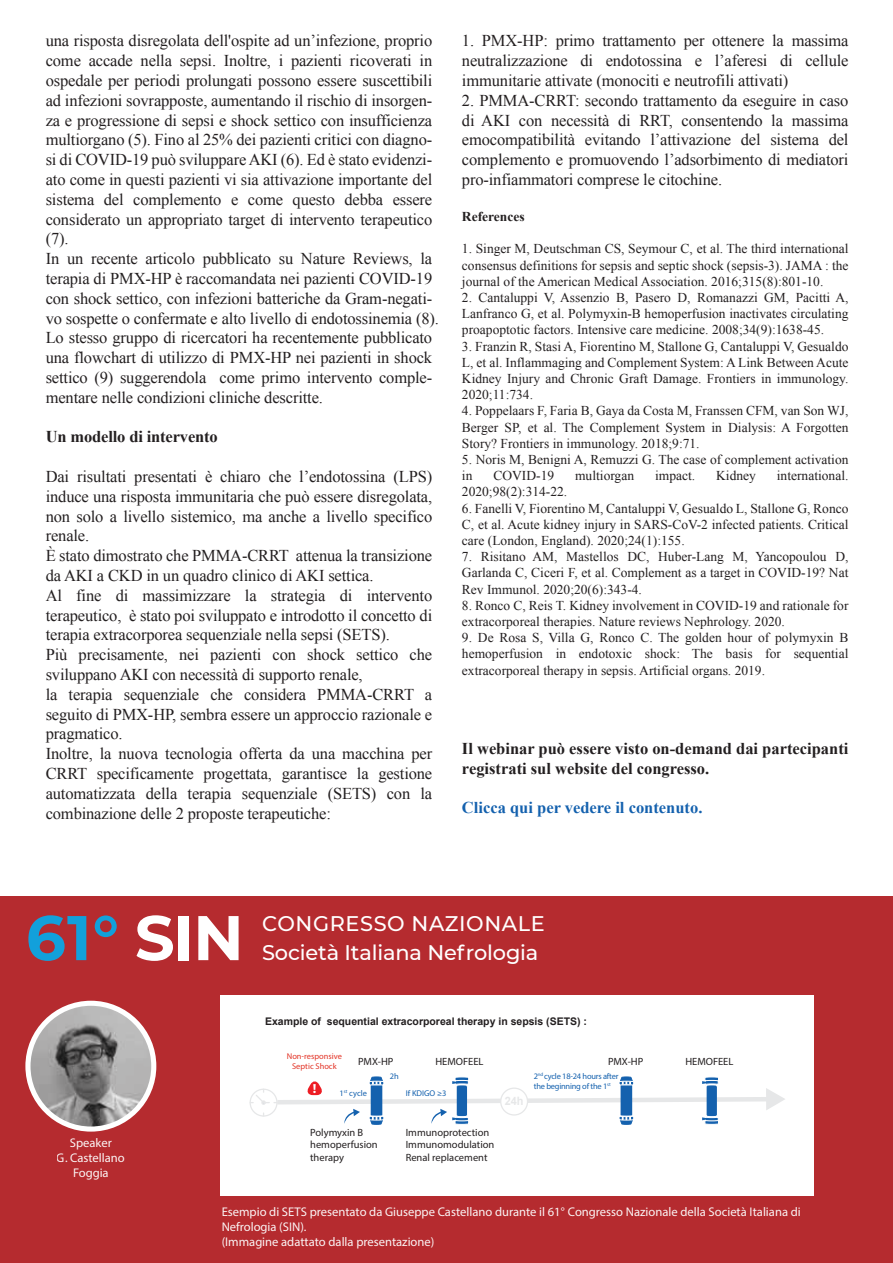
<style>
.page{position:relative;width:893px;height:1263px;background:#fff}
.page>*{position:absolute;margin:0;border:0;box-sizing:border-box;transform-origin:0 0}
.t1{font:700 63px "Montserrat";color:#00aeef}
.t2{font:500 21.15px/29.1px "Montserrat";letter-spacing:-.005em;color:#fff}
.t3{font:16.5px/19.8px "Times New Roman";letter-spacing:-.01em;color:#231f20}
.t4{font:700 16.5px/19.8px "Times New Roman";color:#231f20}
.t5{font:700 16.5px "Times New Roman";color:#1461ae}
.t6{font:13.5px/16.2px "Times New Roman";color:#231f20;text-align:justify}
.t7{font:700 13.5px "Times New Roman";color:#231f20}
.t8{font:12.6px/15.1px "Myriad Pro";color:#fff;text-align:center}
.t9{font:700 12.6px "Montserrat";color:#fff}
.t10{font:700 11.55px "Arial";color:#e6e7e8;scale:.95 1}
.t11{font:10.5px/12.6px "Myriad Pro";color:#231f20}
.t12{font:700 10.5px "Arial";color:#231f20}
.t13{font:8.4px/10.1px "Myriad Pro";letter-spacing:-.025em;color:#1461ae}
.t14{font:8.4px/10.1px "Myriad Pro";color:#e33326;text-align:center}
.s1{color:#fff}
</style>
<div class="page">
<div style="left:0;top:896px;width:893px;height:367px;background:#b52b2f"></div>
<div style="left:221px;top:995px;width:593px;height:200px;background:#fff"></div>
<div style="left:25px;top:1001px;width:131px;height:130px;border:6px solid #fff;border-radius:50%"></div>
<img style="left:31px;top:1006px;width:120px;height:120px;border-radius:60px">
<svg style="left:250px;top:1076px;width:535px;height:49px"></svg>
<p class="t3" style="left:46px;top:31px;width:395px">una risposta disregolata dell'ospite ad un’infezione, proprio come accade nella sepsi. Inoltre, i pazienti ricoverati in ospedale per periodi prolungati possono essere suscettibili ad infezioni sovrapposte, aumentando il rischio di insorgen&shy;za e progressione di sepsi e shock settico con insufficienza multiorgano (5). Fino al 25% dei pazienti critici con diagno&shy;si di COVID-19 può sviluppare AKI (6). Ed è stato evidenzi&shy;ato come in questi pazienti vi sia attivazione importante del sistema del complemento e come questo debba essere considerato un appropriato target di intervento terapeutico (7).<br>In un recente articolo pubblicato su Nature Reviews, la terapia di PMX-HP è raccomandata nei pazienti COVID-19 con shock settico, con infezioni batteriche da Gram-negati&shy;vo sospette o confermate e alto livello di endotossinemia (8).<br>Lo stesso gruppo di ricercatori ha recentemente pubblicato una flowchart di utilizzo di PMX-HP nei pazienti in shock settico (9) suggerendola come primo intervento comple&shy;mentare nelle condizioni cliniche descritte.</p>
<p class="t4" style="left:46px;top:427px;width:174px">Un modello di intervento</p>
<p class="t3" style="left:46px;top:466px;width:388px">Dai risultati presentati è chiaro che l’endotossina (LPS) induce una risposta immunitaria che può essere disregolata, non solo a livello sistemico, ma anche a livello specifico renale.<br>È stato dimostrato che PMMA-CRRT attenua la transizione da AKI a CKD in un quadro clinico di AKI settica.<br>Al fine di massimizzare la strategia di intervento terapeutico, è stato poi sviluppato e introdotto il concetto di terapia extracorporea sequenziale nella sepsi (SETS).<br>Più precisamente, nei pazienti con shock settico che sviluppano AKI con necessità di supporto renale,<br>la terapia sequenziale che considera PMMA-CRRT a seguito di PMX-HP, sembra essere un approccio razionale e pragmatico.<br>Inoltre, la nuova tecnologia offerta da una macchina per CRRT specificamente progettata, garantisce la gestione automatizzata della terapia sequenziale (SETS) con la combinazione delle 2 proposte terapeutiche:</p>
<p class="t3" style="left:462px;top:31px;width:388px;text-align:justify">1. PMX-HP: primo trattamento per ottenere la massima neutralizzazione di endotossina e l’aferesi di cellule immunitarie attivate (monociti e neutrofili attivati)</p>
<p class="t3" style="left:462px;top:90px;width:388px;text-align:justify">2. PMMA-CRRT: secondo trattamento da eseguire in caso di AKI con necessità di RRT, consentendo la massima emocompatibilità evitando l’attivazione del sistema del complemento e promuovendo l’adsorbimento di mediatori pro-infiammatori comprese le citochine.</p>
<p class="t7" style="left:462px;top:207px;width:64px">References</p>
<p class="t6" style="left:462px;top:241px;width:388px">1. Singer M, Deutschman CS, Seymour C, et al. The third international consensus definitions for sepsis and septic shock (sepsis-3). JAMA : the journal of the American Medical Association. 2016;315(8):801-10.</p>
<p class="t6" style="left:462px;top:289px;width:388px">2. Cantaluppi V, Assenzio B, Pasero D, Romanazzi GM, Pacitti A, Lanfranco G, et al. Polymyxin-B hemoperfusion inactivates circulating proapoptotic factors. Intensive care medicine. 2008;34(9):1638-45.</p>
<p class="t6" style="left:462px;top:338px;width:388px">3. Franzin R, Stasi A, Fiorentino M, Stallone G, Cantaluppi V, Gesualdo L, et al. Inflammaging and Complement System: A Link Between Acute Kidney Injury and Chronic Graft Damage. Frontiers in immunology.<br>2020;11:734.</p>
<p class="t6" style="left:462px;top:403px;width:388px">4. Poppelaars F, Faria B, Gaya da Costa M, Franssen CFM, van Son WJ, Berger SP, et al. The Complement System in Dialysis: A Forgotten Story? Frontiers in immunology. 2018;9:71.</p>
<p class="t6" style="left:462px;top:451px;width:388px">5. Noris M, Benigni A, Remuzzi G. The case of complement activation in</p>
<p class="t6" style="left:493px;top:467px;width:62px">COVID-19</p>
<p class="t6" style="left:575px;top:467px;width:60px">multiorgan</p>
<p class="t6" style="left:655px;top:467px;width:42px">impact.</p>
<p class="t6" style="left:716px;top:467px;width:41px">Kidney</p>
<p class="t6" style="left:777px;top:467px;width:73px">international.</p>
<p class="t6" style="left:462px;top:484px;width:107px">2020;98(2):314-22.</p>
<p class="t6" style="left:462px;top:500px;width:388px">6. Fanelli V, Fiorentino M, Cantaluppi V, Gesualdo L, Stallone G, Ronco C, et al. Acute kidney injury in SARS-CoV-2 infected patients. Critical care (London, England). 2020;24(1):155.</p>
<p class="t6" style="left:462px;top:548px;width:388px">7. Risitano AM, Mastellos DC, Huber-Lang M, Yancopoulou D, Garlanda C, Ciceri F, et al. Complement as a target in COVID-19? Nat Rev Immunol. 2020;20(6):343-4.</p>
<p class="t6" style="left:462px;top:597px;width:388px">8. Ronco C, Reis T. Kidney involvement in COVID-19 and rationale for extracorporeal therapies. Nature reviews Nephrology. 2020.</p>
<p class="t6" style="left:462px;top:629px;width:388px">9. De Rosa S, Villa G, Ronco C. The golden hour of polymyxin B hemoperfusion in endotoxic shock: The basis for sequential extracorporeal therapy in sepsis. Artificial organs. 2019.</p>
<p class="t4" style="left:462px;top:738px;width:388px">Il webinar può essere visto on-demand dai partecipanti registrati sul website del congresso.</p>
<p class="t5" style="left:462px;top:796px;width:242px">Clicca qui per vedere il contenuto.</p>
<h1 class="t1" style="left:26px;top:892px;width:219px">61° <span class="s1">SIN</span></h1>
<p class="t2" style="left:262px;top:908px;width:284px">CONGRESSO NAZIONALE<br>Società Italiana Nefrologia</p>
<p class="t12" style="left:265px;top:1015px;width:324px">Example of sequential extracorporeal therapy in sepsis (SETS) :</p>
<p class="t8" style="left:57px;top:1135px;width:70px">Speaker<br>G. Castellano<br>Foggia</p>
<p class="t14" style="left:287px;top:1051px;width:57px">Non-responsive<br>Septic Shock</p>
<p class="t9" style="left:313px;top:1079px;width:5px">!</p>
<p class="t11" style="left:358px;top:1054px;width:37px">PMX-HP</p>
<p class="t11" style="left:435px;top:1054px;width:50px">HEMOFEEL</p>
<p class="t13" style="left:390px;top:1071px;width:10px">2h</p>
<p class="t13" style="left:406px;top:1088px;width:42px">If KDIGO ≥3</p>
<p class="t13" style="left:340px;top:1088px;width:29px">1<sup>st</sup> cycle</p>
<p class="t11" style="left:310px;top:1126px;width:69px">Polymyxin B hemoperfusion therapy</p>
<p class="t11" style="left:406px;top:1126px;width:90px">Immunoprotection<br>Immunomodulation<br>Renal replacement</p>
<p class="t10" style="left:505px;top:1093px;width:21px">24h</p>
<p class="t11" style="left:608px;top:1054px;width:37px">PMX-HP</p>
<p class="t11" style="left:685px;top:1054px;width:50px">HEMOFEEL</p>
<p class="t13" style="left:534px;top:1071px;width:86px">2<sup>nd</sup> cycle 18-24 hours after the beginning of the 1<sup>st</sup></p>
<p class="t8" style="left:222px;top:1203px;width:581px;text-align:left">Esempio di SETS presentato da Giuseppe Castellano durante il 61° Congresso Nazionale della Società Italiana di<br>Nefrologia (SIN).<br>(Immagine adattato dalla presentazione)</p>
</div>
